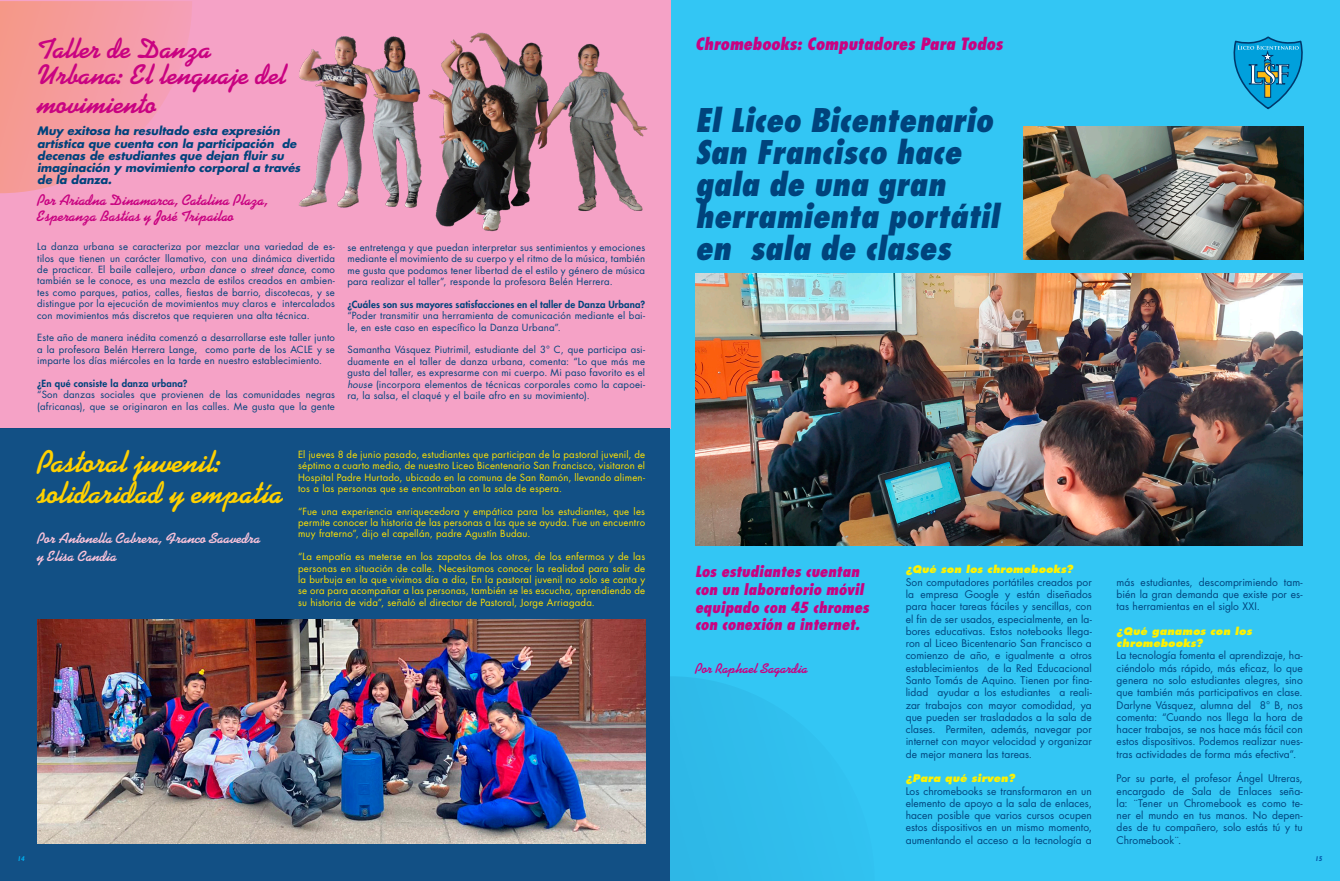
<style>
.page{position:relative;width:1340px;height:881px;background:#fff}
.page>*{position:absolute;margin:0;border:0;box-sizing:border-box;transform-origin:0 0}
.t1{font:italic 800 condensed 31.76px/31.8px "Futura Std";color:#00437c}
.El_Tomasino_II_Sin_T{font:700 30.71px "Kaufmann Std";color:#ffd100}
.t2{font:700 28.44px/27.4px "Kaufmann Std";color:#c90281}
.El_Tomasino_II_Sin_T-2{font:italic 800 condensed 16.54px "Futura Std";color:#c90281}
.t3{font:700 15.22px/15.8px "Kaufmann Std";color:#c90281}
.El_Tomasino_II_Sin_T-3{font:italic 800 condensed 14.96px/17.7px "Futura Std";color:#c90281}
.t4{font:700 14.79px "Kaufmann Std";color:#f8c2d9}
.t5{font:700 14px "Kaufmann Std";color:#c90281}
.t6{font:italic 700 11.38px/12.2px "Futura Std";color:#00437c}
.El_Tomasino_II_Sin_T-4{font:10.24px/12.2px "Futura Std";letter-spacing:.005em;color:#00437c;text-align:justify}
.El_Tomasino_II_Sin_T-5{font:italic 800 10.24px/12.2px "Futura Std";letter-spacing:.02em;color:#fff200}
.El_Tomasino_II_Sin_T-6{font:9.62px/11.4px "Futura Std";letter-spacing:.02em;color:#00437c;text-align:justify}
.El_Tomasino_II_Sin_T-7{font:9.62px/11.4px "Futura Std";letter-spacing:.02em;color:#ffe100;text-align:justify}
.El_Tomasino_II_Sin_T-8{font:800 9.62px "Futura Std";letter-spacing:.02em;color:#00437c}
.El_Tomasino_II_Sin_T-9{font:italic 700 7px "Gill Sans Std";color:#00aeef}
.El_Tomasino_II_Sin_T-10{font:italic 700 7px "Gill Sans Std";color:#0058a9}
.s1{font-style:italic}
</style>
<div class="page">
<div style="left:670px;top:0;width:669px;height:881px;background:#33c6f4"></div>
<div style="left:0;top:0;width:670px;height:428px;background:#f5a2c6"></div>
<div style="left:0;top:428px;width:670px;height:453px;background:#125085"></div>
<svg style="left:1233px;top:36px;width:69px;height:73px"></svg>
<img style="left:695px;top:273px;width:607px;height:273px">
<img style="left:1023px;top:127px;width:280px;height:132px">
<img style="left:37px;top:619px;width:608px;height:224px">
<svg style="left:0;top:1px;width:192px;height:192px"></svg>
<img style="left:299px;top:32px;width:349px;height:200px">
<div style="left:670px;top:677px;width:92px;height:204px;background:#2fbae9"></div>
<p class="t2" style="left:37px;top:35px;width:250px">Taller de Danza<br>Urbana: El lenguaje del movimiento</p>
<p class="t6" style="left:37px;top:125px;width:265px">Muy exitosa ha resultado esta expresión artística que cuenta con la participación de decenas de estudiantes que dejan fluir su imaginación y movimiento corporal a través de la danza.</p>
<p class="t3" style="left:37px;top:193px;width:232px">Por Ariadna Dinamarca, Catalina Plaza,<br>Esperanza Bastías y José Tripailao</p>
<p class="El_Tomasino_II_Sin_T-6" style="left:37px;top:241px;width:299px">La danza urbana se caracteriza por mezclar una variedad de es&shy;tilos que tienen un carácter llamativo, con una dinámica divertida de practicar. El baile callejero, <span class="s1">urban dance</span> o <span class="s1">street dance</span>, como también se le conoce, es una mezcla de estilos creados en ambien&shy;tes como parques, patios, calles, fiestas de barrio, discotecas, y se distingue por la ejecución de movimientos muy claros e intercalados con movimientos más discretos que requieren una alta técnica.</p>
<p class="El_Tomasino_II_Sin_T-6" style="left:37px;top:332px;width:299px">Este año de manera inédita comenzó a desarrollarse este taller junto a la profesora Belén Herrera Lange, como parte de los ACLE y se imparte los días miércoles en la tarde en nuestro establecimiento.</p>
<p class="El_Tomasino_II_Sin_T-8" style="left:37px;top:377px;width:152px">¿En qué consiste la danza urbana?</p>
<p class="El_Tomasino_II_Sin_T-6" style="left:37px;top:389px;width:299px">“Son danzas sociales que provienen de las comunidades negras (africanas), que se originaron en las calles. Me gusta que la gente</p>
<p class="El_Tomasino_II_Sin_T-6" style="left:347px;top:242px;width:299px">se entretenga y que puedan interpretar sus sentimientos y emociones mediante el movimiento de su cuerpo y el ritmo de la música, también me gusta que podamos tener libertad de el estilo y género de música para realizar el taller”, responde la profesora Belén Herrera.</p>
<p class="El_Tomasino_II_Sin_T-8" style="left:347px;top:298px;width:299px">¿Cuáles son sus mayores satisfacciones en el taller de Danza Urbana?</p>
<p class="El_Tomasino_II_Sin_T-6" style="left:347px;top:310px;width:299px">“Poder transmitir una herramienta de comunicación mediante el bai&shy;le, en este caso en específico la Danza Urbana”.</p>
<p class="El_Tomasino_II_Sin_T-6" style="left:347px;top:344px;width:299px">Samantha Vásquez Piutrimil, estudiante del 3° C, que participa asi&shy;duamente en el taller de danza urbana, comenta: “Lo que más me gusta del taller, es expresarme con mi cuerpo. Mi paso favorito es el <span class="s1">house</span> (incorpora elementos de técnicas corporales como la capoei&shy;ra, la salsa, el claqué y el baile afro en su movimiento).</p>
<p class="El_Tomasino_II_Sin_T" style="left:37px;top:443px;width:186px">Pastoral juvenil:</p>
<p class="El_Tomasino_II_Sin_T" style="left:37px;top:475px;width:247px">solidaridad y empatía</p>
<p class="t4" style="left:37px;top:529px;width:225px">Por Antonella Cabrera, Franco Saavedra</p>
<p class="t4" style="left:37px;top:547px;width:81px">y Elisa Candia</p>
<p class="El_Tomasino_II_Sin_T-7" style="left:298px;top:448px;width:348px">El jueves 8 de junio pasado, estudiantes que participan de la pastoral juvenil, de séptimo a cuarto medio, de nuestro Liceo Bicentenario San Francisco, visitaron el Hospital Padre Hurtado, ubicado en la comuna de San Ramón, llevando alimen&shy;tos a las personas que se encontraban en la sala de espera.</p>
<p class="El_Tomasino_II_Sin_T-7" style="left:298px;top:505px;width:348px">“Fue una experiencia enriquecedora y empática para los estudiantes, que les permite conocer la historia de las personas a las que se ayuda. Fue un encuentro muy fraterno”, dijo el capellán, padre Agustín Budau.</p>
<p class="El_Tomasino_II_Sin_T-7" style="left:298px;top:551px;width:348px">“La empatía es meterse en los zapatos de los otros, de los enfermos y de las personas en situación de calle. Necesitamos conocer la realidad para salir de la burbuja en la que vivimos día a día, En la pastoral juvenil no solo se canta y se ora para acompañar a las personas, también se les escucha, aprendiendo de su historia de vida”, señaló el director de Pastoral, Jorge Arriagada.</p>
<p class="El_Tomasino_II_Sin_T-2" style="left:695px;top:34px;width:309px">Chromebooks: Computadores Para Todos</p>
<p class="t1" style="left:695px;top:105px;width:305px">El Liceo Bicentenario<br>San Francisco hace gala de una gran herramienta portátil en sala de clases</p>
<p class="El_Tomasino_II_Sin_T-3" style="left:695px;top:563px;width:166px">Los estudiantes cuentan</p>
<p class="El_Tomasino_II_Sin_T-3" style="left:695px;top:580px;width:175px">con un laboratorio móvil equipado con 45 chromes con conexión a internet.</p>
<p class="t5" style="left:695px;top:659px;width:114px">Por Raphael Sagardia</p>
<p class="El_Tomasino_II_Sin_T-5" style="left:905px;top:563px;width:169px">¿Qué son los chromebooks?</p>
<p class="El_Tomasino_II_Sin_T-4" style="left:905px;top:576px;width:188px">Son computadores portátiles creados por la empresa Google y están diseñados para hacer tareas fáciles y sencillas, con el fin de ser usados, especialmente, en la&shy;bores educativas. Estos notebooks llega&shy;ron al Liceo Bicentenario San Francisco a comienzo de año, e igualmente a otros establecimientos de la Red Educacional Santo Tomás de Aquino. Tienen por fina&shy;lidad ayudar a los estudiantes a reali&shy;zar trabajos con mayor comodidad, ya que pueden ser trasladados a la sala de clases. Permiten, además, navegar por internet con mayor velocidad y organizar de mejor manera las tareas.</p>
<p class="El_Tomasino_II_Sin_T-5" style="left:905px;top:772px;width:111px">¿Para qué sirven?</p>
<p class="El_Tomasino_II_Sin_T-4" style="left:905px;top:784px;width:188px">Los chromebooks se transformaron en un elemento de apoyo a la sala de enlaces, hacen posible que varios cursos ocupen estos dispositivos en un mismo momento, aumentando el acceso a la tecnología a</p>
<p class="El_Tomasino_II_Sin_T-4" style="left:1116px;top:576px;width:188px">más estudiantes, descomprimiendo tam&shy;bién la gran demanda que existe por es&shy;tas herramientas en el siglo XXI.</p>
<p class="El_Tomasino_II_Sin_T-5" style="left:1116px;top:625px;width:137px">¿Qué ganamos con los chromebooks?</p>
<p class="El_Tomasino_II_Sin_T-4" style="left:1116px;top:649px;width:188px">La tecnología fomenta el aprendizaje, ha&shy;ciéndolo más rápido, más eficaz, lo que genera no solo estudiantes alegres, sino que también más participativos en clase.<br>Darlyne Vásquez, alumna del 8° B, nos comenta: “Cuando nos llega la hora de hacer trabajos, se nos hace más fácil con estos dispositivos. Podemos realizar nues&shy;tras actividades de forma más efectiva”.</p>
<p class="El_Tomasino_II_Sin_T-4" style="left:1116px;top:772px;width:188px">Por su parte, el profesor Ángel Utreras, encargado de Sala de Enlaces seña&shy;la: ¨Tener un Chromebook es como te&shy;ner el mundo en tus manos. No depen&shy;des de tu compañero, solo estás tú y tu Chromebook¨.</p>
<p class="El_Tomasino_II_Sin_T-9" style="left:18px;top:854px;width:9px">14</p>
<p class="El_Tomasino_II_Sin_T-10" style="left:1315px;top:854px;width:9px">15</p>
</div>
